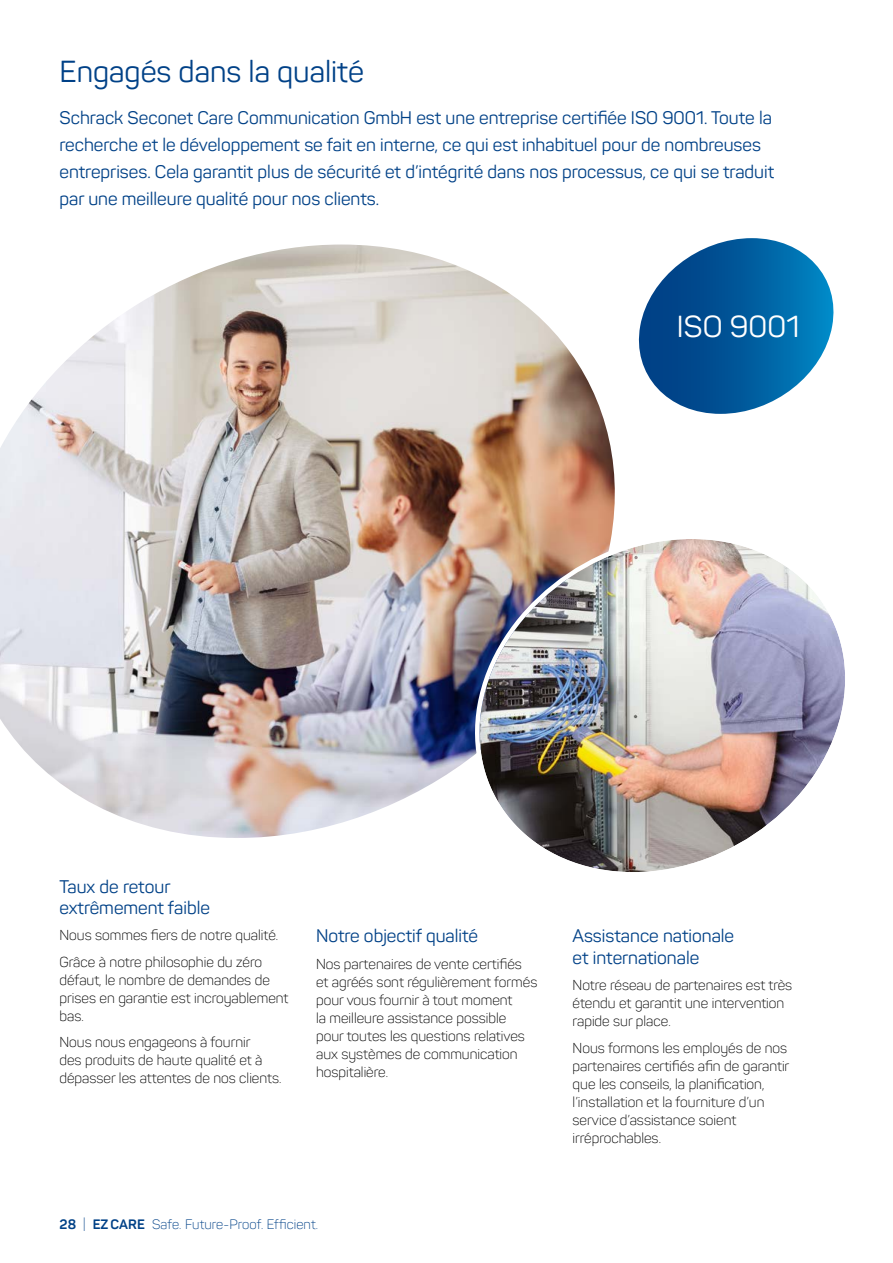
<style>
.page{position:relative;width:893px;height:1263px;background:#fff}
.page>*{position:absolute;margin:0;border:0;box-sizing:border-box;transform-origin:0 0}
.t1{font:30px "Panton";color:#004187}
.t2{font:30px "Panton";letter-spacing:.005em;color:#fff}
.t3{font:18px/27px "Panton";color:#004187}
.t4{font:300 14.25px/18px "Panton";color:#000}
.t5{font:300 13.5px "Panton";letter-spacing:.005em;color:#004187}
.s1{font-weight:700}
</style>
<div class="page">
<img style="left:0;top:244px;width:615px;height:594px">
<img style="left:466px;top:539px;width:6px;height:299px">
<img style="left:472px;top:532px;width:373px;height:340px">
<svg style="left:638px;top:238px;width:196px;height:176px"></svg>
<h1 class="t1" style="left:60px;top:53px;width:306px">Engagés dans la qualité</h1>
<p class="t3" style="left:60px;top:104px;width:716px">Schrack Seconet Care Communication GmbH est une entreprise certifiée ISO 9001. Toute la recherche et le développement se fait en interne, ce qui est inhabituel pour de nombreuses entreprises. Cela garantit plus de sécurité et d’intégrité dans nos processus, ce qui se traduit par une meilleure qualité pour nos clients.</p>
<h1 class="t2" style="left:677px;top:308px;width:124px">ISO 9001</h1>
<p class="t3" style="left:60px;top:876px;width:152px;line-height:21px">Taux de retour extrêmement faible</p>
<p class="t4" style="left:60px;top:922px;width:220px;line-height:26.5px">Nous sommes fiers de notre qualité.<br>Grâce à notre philosophie du zéro</p>
<p class="t4" style="left:60px;top:971px;width:230px">défaut, le nombre de demandes de prises en garantie est incroyablement bas.</p>
<p class="t4" style="left:60px;top:1033px;width:223px">Nous nous engageons à fournir<br>des produits de haute qualité et à dépasser les attentes de nos clients.</p>
<p class="t3" style="left:316px;top:922px;width:164px">Notre objectif qualité</p>
<p class="t4" style="left:316px;top:955px;width:223px">Nos partenaires de vente certifiés et agréés sont régulièrement formés pour vous fournir à tout moment<br>la meilleure assistance possible pour toutes les questions relatives aux systèmes de communication hospitalière.</p>
<p class="t5" style="left:60px;top:1216px;width:260px"><span class="s1">28</span> | <span class="s1">EZCARE</span> Safe. Future-Proof. Efficient.</p>
<p class="t3" style="left:573px;top:925px;width:163px;line-height:21px">Assistance nationale et internationale</p>
<p class="t4" style="left:573px;top:976px;width:221px">Notre réseau de partenaires est très étendu et garantit une intervention rapide sur place.</p>
<p class="t4" style="left:573px;top:1038px;width:218px">Nous formons les employés de nos partenaires certifiés afin de garantir que les conseils, la planification, l’installation et la fourniture d’un service d’assistance soient irréprochables.</p>
</div>
